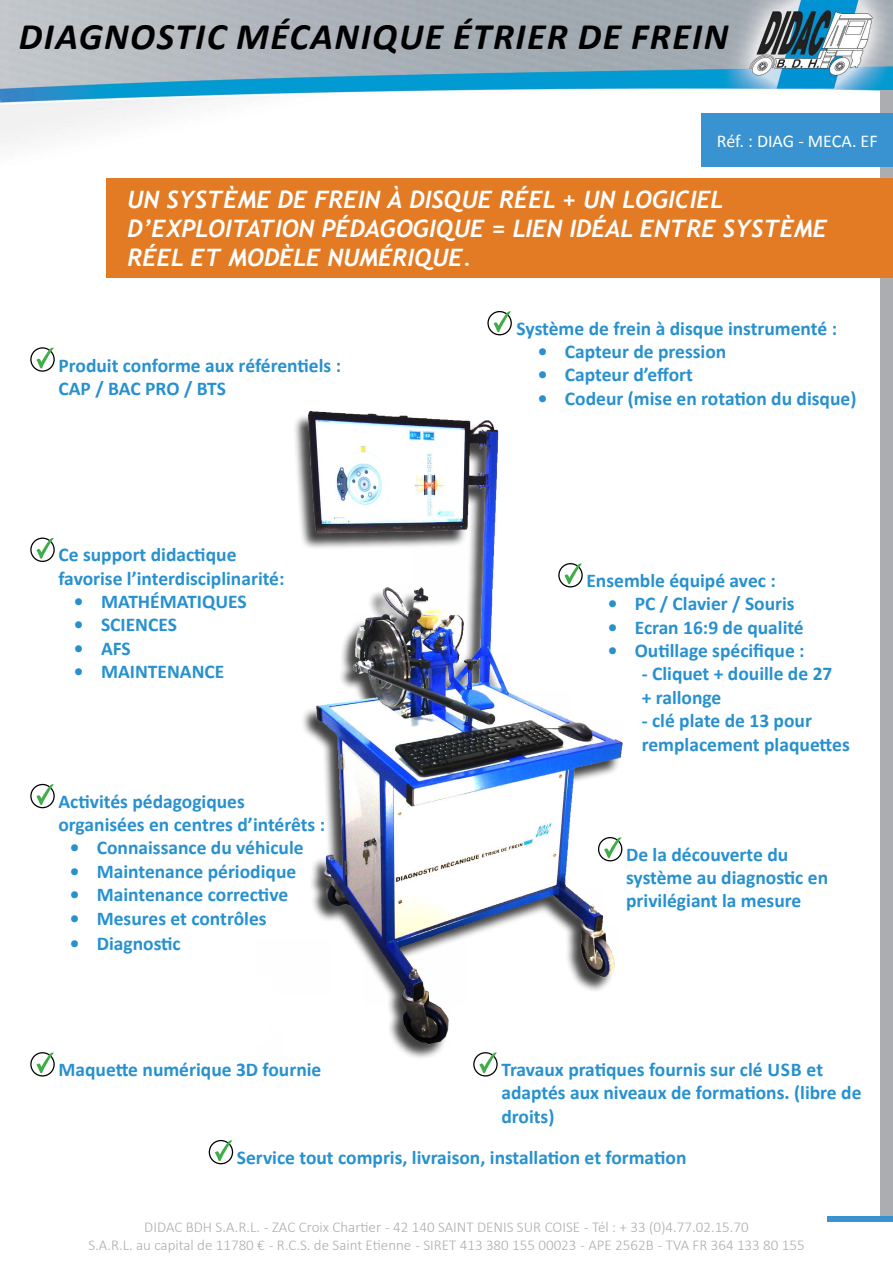
<style>
.page{position:relative;width:893px;height:1263px;background:#fff}
.page>*{position:absolute;margin:0;border:0;box-sizing:border-box;transform-origin:0 0}
.t1{font:italic 700 37.5px "Calibri";letter-spacing:.04em;color:#000}
.t2{font:italic 700 24px/28.8px "Trebuchet";color:#fff}
.t3{font:700 19.5px/23.4px "Calibri";color:#2791d0}
.t4{font:18px "Calibri";color:#fff}
.t5{font:300 15px/18px "Calibri";color:#abadb0;text-align:center}
</style>
<div class="page">
<img style="left:0;top:0;width:893px;height:1222px">
<div style="left:880px;top:91px;width:13px;height:1125px;background:#abadb0"></div>
<div style="left:827px;top:1216px;width:66px;height:5px;background:#3893d0"></div>
<img style="left:198px;top:410px;width:496px;height:662px">
<div style="left:30px;top:347px;width:25px;height:25px;border:1px solid #000;border-radius:50%"></div>
<svg style="left:36px;top:348px;width:18px;height:21px"></svg>
<div style="left:30px;top:537px;width:25px;height:25px;border:1px solid #000;border-radius:50%"></div>
<svg style="left:36px;top:538px;width:18px;height:21px"></svg>
<div style="left:30px;top:784px;width:25px;height:24px;border:1px solid #000;border-radius:50%"></div>
<svg style="left:36px;top:784px;width:18px;height:21px"></svg>
<div style="left:30px;top:1052px;width:25px;height:24px;border:1px solid #000;border-radius:50%"></div>
<svg style="left:36px;top:1052px;width:18px;height:22px"></svg>
<div style="left:209px;top:1140px;width:24px;height:24px;border:1px solid #000;border-radius:50%"></div>
<svg style="left:215px;top:1140px;width:17px;height:21px"></svg>
<div style="left:473px;top:1052px;width:25px;height:24px;border:1px solid #000;border-radius:50%"></div>
<svg style="left:479px;top:1052px;width:18px;height:22px"></svg>
<div style="left:598px;top:837px;width:24px;height:24px;border:1px solid #000;border-radius:50%"></div>
<svg style="left:604px;top:837px;width:18px;height:22px"></svg>
<div style="left:558px;top:563px;width:25px;height:24px;border:1px solid #000;border-radius:50%"></div>
<svg style="left:564px;top:563px;width:18px;height:22px"></svg>
<div style="left:487px;top:311px;width:25px;height:24px;border:1px solid #000;border-radius:50%"></div>
<svg style="left:493px;top:311px;width:18px;height:22px"></svg>
<div style="left:106px;top:179px;width:787px;height:99px;background:#e37b25"></div>
<div style="left:702px;top:114px;width:191px;height:53px;background:#3893d0"></div>
<h1 class="t1" style="left:19px;top:13px;width:711px">DIAGNOSTIC MÉCANIQUE ÉTRIER DE FREIN</h1>
<p class="t4" style="left:717px;top:130px;width:162px">Réf. : DIAG - MECA. EF</p>
<p class="t2" style="left:128px;top:186px;width:701px">UN SYSTÈME DE FREIN À DISQUE RÉEL + UN LOGICIEL<br>D’EXPLOITATION PÉDAGOGIQUE = LIEN IDÉAL ENTRE SYSTÈME<br>RÉEL ET MODÈLE NUMÉRIQUE.</p>
<p class="t3" style="left:58px;top:354px;width:284px">Produit conforme aux référentiels :<br>CAP / BAC PRO / BTS</p>
<p class="t3" style="left:58px;top:543px;width:227px">Ce support didactique favorise l’interdisciplinarité:</p>
<p class="t3" style="left:74px;top:590px;width:174px">• MATHÉMATIQUES</p>
<p class="t3" style="left:74px;top:613px;width:104px">• SCIENCES</p>
<p class="t3" style="left:74px;top:637px;width:58px">• AFS</p>
<p class="t3" style="left:74px;top:660px;width:152px">• MAINTENANCE</p>
<p class="t3" style="left:58px;top:789px;width:268px">Activités pédagogiques organisées en centres d’intérêts :</p>
<p class="t3" style="left:70px;top:836px;width:235px">• Connaissance du véhicule</p>
<p class="t3" style="left:70px;top:859px;width:228px">• Maintenance périodique</p>
<p class="t3" style="left:70px;top:883px;width:220px">• Maintenance corrective</p>
<p class="t3" style="left:70px;top:906px;width:198px">• Mesures et contrôles</p>
<p class="t3" style="left:70px;top:931px;width:113px">• Diagnostic</p>
<p class="t3" style="left:58px;top:1057px;width:264px">Maquette numérique 3D fournie</p>
<p class="t3" style="left:517px;top:316px;width:322px">Système de frein à disque instrumenté :</p>
<p class="t3" style="left:538px;top:340px;width:190px">• Capteur de pression</p>
<p class="t3" style="left:538px;top:363px;width:156px">• Capteur d’effort</p>
<p class="t3" style="left:538px;top:387px;width:320px">• Codeur (mise en rotation du disque)</p>
<p class="t3" style="left:586px;top:568px;width:191px">Ensemble équipé avec :</p>
<p class="t3" style="left:608px;top:592px;width:189px">• PC / Clavier / Souris</p>
<p class="t3" style="left:608px;top:615px;width:198px">• Ecran 16:9 de qualité</p>
<p class="t3" style="left:608px;top:639px;width:198px">• Outillage spécifique :</p>
<p class="t3" style="left:642px;top:662px;width:192px">- Cliquet + douille de 27 + rallonge</p>
<p class="t3" style="left:642px;top:709px;width:210px">- clé plate de 13 pour remplacement plaquettes</p>
<p class="t3" style="left:626px;top:842px;width:203px">De la découverte du système au diagnostic en privilégiant la mesure</p>
<p class="t3" style="left:501px;top:1057px;width:362px">Travaux pratiques fournis sur clé USB et adaptés aux niveaux de formations. (libre de droits)</p>
<p class="t3" style="left:237px;top:1145px;width:451px">Service tout compris, livraison, installation et formation</p>
<p class="t5" style="left:88px;top:1217px;width:718px">DIDAC BDH S.A.R.L. - ZAC Croix Chartier - 42 140 SAINT DENIS SUR COISE - Tél : + 33 (0)4.77.02.15.70<br>S.A.R.L. au capital de 11780 € - R.C.S. de Saint Etienne - SIRET 413 380 155 00023 - APE 2562B - TVA FR 364 133 80 155</p>
</div>
